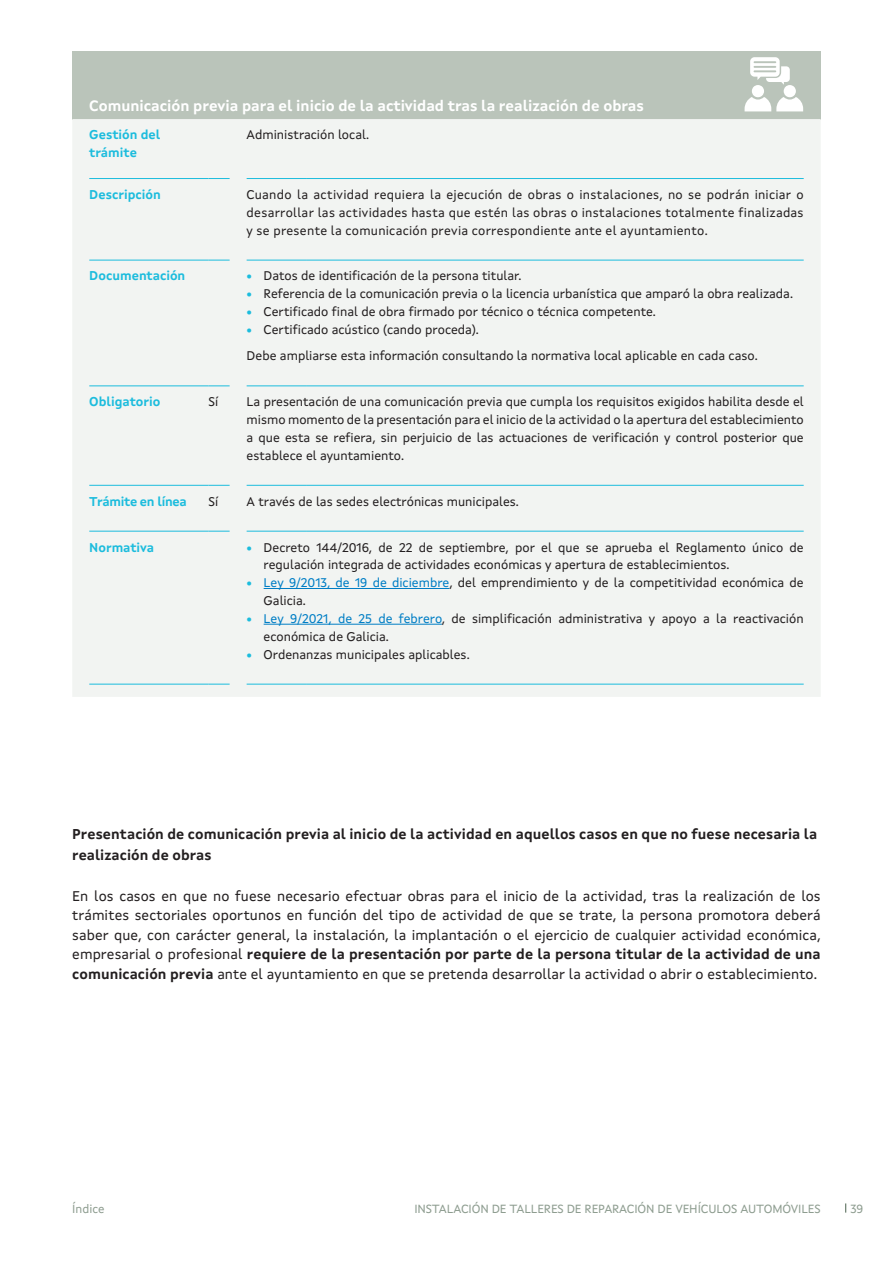
<style>
.page{position:relative;width:893px;height:1263px;background:#fff}
.page>*{position:absolute;margin:0;border:0;box-sizing:border-box;transform-origin:0 0}
._06_TEXTO_RECADRO_TABOA{font:700 15px "Xunta Sans";color:#fff}
.t1{font:14.25px/19.5px "Xunta Sans";letter-spacing:.005em;color:#231f20;text-align:justify}
._07__SUB-SUBAPARTADO{font:700 14.25px/21px "Xunta Sans";letter-spacing:.01em;color:#231f20}
.t2{font:12.75px/17.9px "Xunta Sans";color:#231f20}
._04_TEXTO_AZUL_MAYÚSCULAS_TABLA{font:700 12.75px/17.9px "Xunta Sans";color:#1cbcdd}
._04_TEXTO_AZUL_MAYÚSCULAS_TABLA-2{font:700 12.75px "Xunta Sans";letter-spacing:-.02em;color:#1cbcdd}
.t3{font:12px "Xunta Sans";letter-spacing:-.01em;color:#8e9d90}
.s1{font-weight:700;color:#1cbcdd}
.s2{color:#007ec5}
.s3{font-weight:700}
</style>
<div class="page">
<div style="left:72px;top:51px;width:749px;height:68px;background:#bac4ba"></div>
<div style="left:72px;top:119px;width:749px;height:578px;background:#f2f4f2"></div>
<hr style="left:89px;top:178px;width:119px;height:1px;background:#1cbcdd">
<svg style="left:208px;top:178px;width:22px;height:1px"></svg>
<hr style="left:247px;top:178px;width:60px;height:1px;background:#1cbcdd">
<hr style="left:307px;top:178px;width:497px;height:1px;background:#1cbcdd">
<hr style="left:89px;top:260px;width:119px;height:1px;background:#1cbcdd">
<svg style="left:208px;top:260px;width:22px;height:1px"></svg>
<hr style="left:247px;top:260px;width:60px;height:1px;background:#1cbcdd">
<hr style="left:307px;top:260px;width:497px;height:1px;background:#1cbcdd">
<hr style="left:89px;top:385px;width:119px;height:1px;background:#1cbcdd">
<svg style="left:208px;top:385px;width:22px;height:1px"></svg>
<hr style="left:89px;top:485px;width:119px;height:1px;background:#1cbcdd">
<svg style="left:208px;top:485px;width:22px;height:1px"></svg>
<hr style="left:89px;top:531px;width:119px;height:1px;background:#1cbcdd">
<svg style="left:208px;top:531px;width:22px;height:1px"></svg>
<hr style="left:89px;top:684px;width:119px;height:1px;background:#1cbcdd">
<svg style="left:208px;top:684px;width:22px;height:1px"></svg>
<hr style="left:247px;top:385px;width:60px;height:1px;background:#1cbcdd">
<hr style="left:307px;top:385px;width:497px;height:1px;background:#1cbcdd">
<hr style="left:247px;top:485px;width:60px;height:1px;background:#1cbcdd">
<hr style="left:307px;top:485px;width:497px;height:1px;background:#1cbcdd">
<hr style="left:247px;top:531px;width:60px;height:1px;background:#1cbcdd">
<hr style="left:307px;top:531px;width:497px;height:1px;background:#1cbcdd">
<hr style="left:247px;top:684px;width:60px;height:1px;background:#1cbcdd">
<hr style="left:307px;top:684px;width:497px;height:1px;background:#1cbcdd">
<hr style="left:264px;top:588px;width:185px;height:1px;background:#007ec5">
<hr style="left:264px;top:624px;width:178px;height:1px;background:#007ec5">
<svg style="left:745px;top:57px;width:58px;height:54px"></svg>
<p class="_06_TEXTO_RECADRO_TABOA" style="left:89px;top:96px;width:556px">Comunicación previa para el inicio de la actividad tras la realización de obras</p>
<p class="_04_TEXTO_AZUL_MAYÚSCULAS_TABLA" style="left:89px;top:126px;width:73px">Gestión del trámite</p>
<p class="t2" style="left:247px;top:126px;width:124px">Administración local.</p>
<p class="_04_TEXTO_AZUL_MAYÚSCULAS_TABLA" style="left:89px;top:185px;width:73px">Descripción</p>
<p class="t2" style="left:247px;top:185px;width:559px;text-align:justify">Cuando la actividad requiera la ejecución de obras o instalaciones, no se podrán iniciar o desarrollar las actividades hasta que estén las obras o instalaciones totalmente finalizadas y se presente la comunicación previa correspondiente ante el ayuntamiento.</p>
<p class="_04_TEXTO_AZUL_MAYÚSCULAS_TABLA" style="left:89px;top:267px;width:98px">Documentación</p>
<p class="t2" style="left:247px;top:267px;width:276px"><span class="s1">•</span> Datos de identificación de la persona titular.</p>
<p class="t2" style="left:247px;top:285px;width:548px"><span class="s1">•</span> Referencia de la comunicación previa o la licencia urbanística que amparó la obra realizada.</p>
<p class="t2" style="left:247px;top:303px;width:411px"><span class="s1">•</span> Certificado final de obra firmado por técnico o técnica competente.</p>
<p class="t2" style="left:247px;top:320px;width:234px"><span class="s1">•</span> Certificado acústico (cando proceda).</p>
<p class="t2" style="left:247px;top:347px;width:513px">Debe ampliarse esta información consultando la normativa local aplicable en cada caso.</p>
<p class="_04_TEXTO_AZUL_MAYÚSCULAS_TABLA" style="left:89px;top:393px;width:73px">Obligatorio</p>
<p class="t2" style="left:208px;top:393px;width:11px">Sí</p>
<p class="t2" style="left:247px;top:393px;width:559px;text-align:justify">La presentación de una comunicación previa que cumpla los requisitos exigidos habilita desde el mismo momento de la presentación para el inicio de la actividad o la apertura del establecimiento a que esta se refiera, sin perjuicio de las actuaciones de verificación y control posterior que establece el ayuntamiento.</p>
<p class="_04_TEXTO_AZUL_MAYÚSCULAS_TABLA-2" style="left:89px;top:493px;width:99px">Trámite en línea</p>
<p class="t2" style="left:208px;top:492px;width:11px">Sí</p>
<p class="t2" style="left:247px;top:492px;width:274px">A través de las sedes electrónicas municipales.</p>
<p class="_04_TEXTO_AZUL_MAYÚSCULAS_TABLA" style="left:89px;top:538px;width:66px">Normativa</p>
<p class="t2" style="left:264px;top:538px;width:542px;text-indent:-17px"><span class="s1">•</span> Decreto 144/2016, de 22 de septiembre, por el que se aprueba el Reglamento único de regulación integrada de actividades económicas y apertura de establecimientos.</p>
<p class="t2" style="left:264px;top:574px;width:541px;text-indent:-17px"><span class="s1">•</span> <span class="s2">Ley 9/2013, de 19 de diciembre</span>, del emprendimiento y de la competitividad económica de<br>Galicia.</p>
<p class="t2" style="left:264px;top:609px;width:541px;text-indent:-17px"><span class="s1">•</span> <span class="s2">Ley 9/2021, de 25 de febrero</span>, de simplificación administrativa y apoyo a la reactivación económica de Galicia.</p>
<p class="t2" style="left:247px;top:645px;width:225px"><span class="s1">•</span> Ordenanzas municipales aplicables.</p>
<p class="_07__SUB-SUBAPARTADO" style="left:72px;top:824px;width:746px">Presentación de comunicación previa al inicio de la actividad en aquellos casos en que no fuese necesaria la realización de obras</p>
<p class="t1" style="left:72px;top:886px;width:750px">En los casos en que no fuese necesario efectuar obras para el inicio de la actividad, tras la realización de los trámites sectoriales oportunos en función del tipo de actividad de que se trate, la persona promotora deberá saber que, con carácter general, la instalación, la implantación o el ejercicio de cualquier actividad económica, empresarial o profesional <span class="s3">requiere de la presentación por parte de la persona titular de la actividad de una comunicación previa</span> ante el ayuntamiento en que se pretenda desarrollar la actividad o abrir o establecimiento.</p>
<p class="t3" style="left:72px;top:1201px;width:34px">Índice</p>
<p class="t3" style="left:414px;top:1201px;width:408px">INSTALACIÓN DE TALLERES DE REPARACIÓN DE VEHÍCULOS AUTOMÓVILES</p>
<p class="t3" style="left:850px;top:1201px;width:14px">39</p>
</div>
